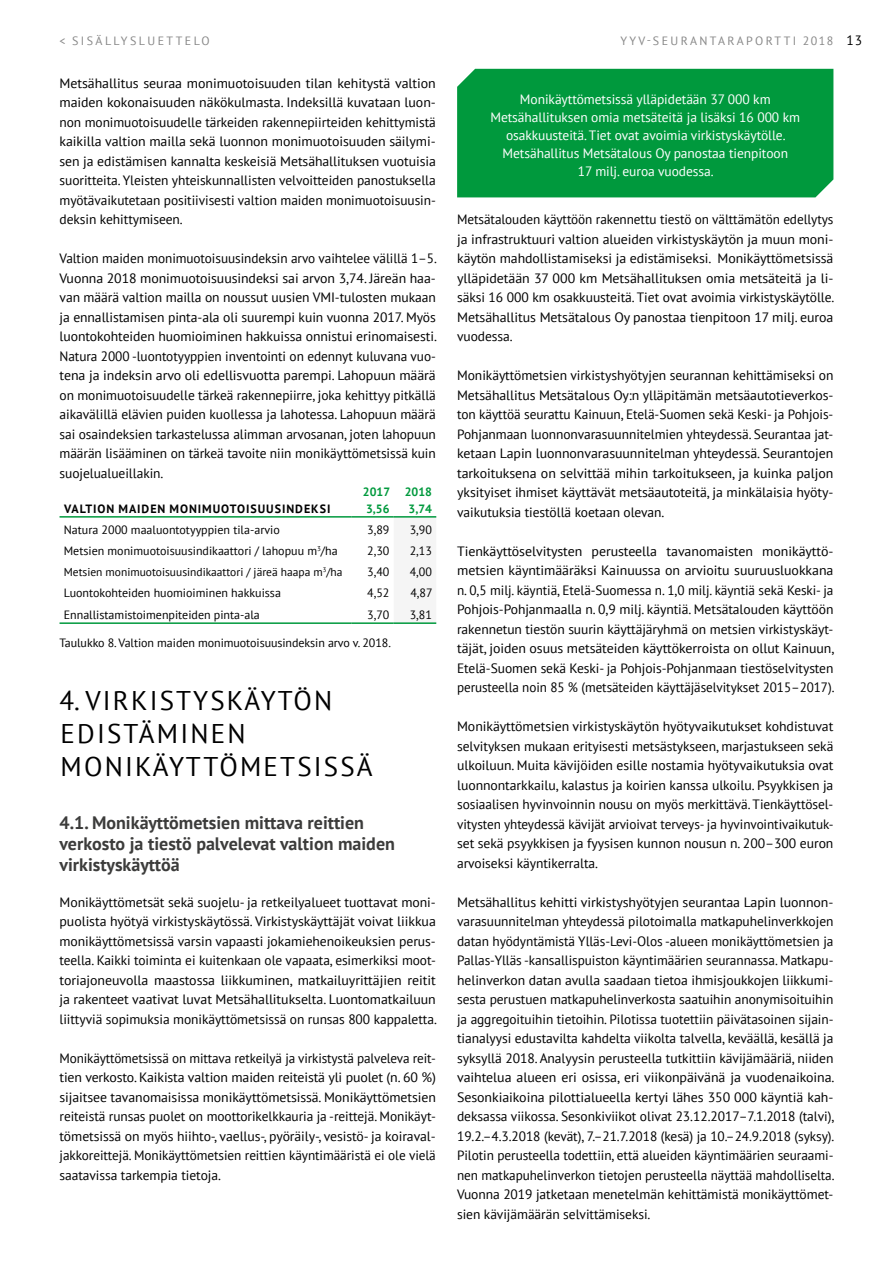
<style>
.page{position:relative;width:893px;height:1263px;background:#fff}
.page>*{position:absolute;margin:0;border:0;box-sizing:border-box;transform-origin:0 0}
.t1{font:27px/33px "PT Sans";letter-spacing:.08em;color:#000}
.t2{font:700 18px/21px "PT Sans";color:#3c3c3b}
.t3{font:13.5px/19.5px "PT Sans";letter-spacing:-.005em;color:#000;text-align:justify}
.t4{font:13.5px/18px "PT Sans";letter-spacing:-.005em;color:#fff;text-align:center}
.t5{font:12px "PT Sans";color:#000}
.t6{font:12px "PT Sans";letter-spacing:.2em;color:#878787}
.t7{font:700 12px "PT Sans";letter-spacing:.08em;color:#000}
.t8{font:700 12px "PT Sans";color:#00993d}
.t9{font:11.55px "PT Sans";color:#000}
.s1{font-size:13.5px;color:#000}
</style>
<div class="page">
<hr style="left:60px;top:516px;width:291px;height:2px;background:#00993d">
<hr style="left:351px;top:516px;width:43px;height:2px;background:#00993d">
<hr style="left:394px;top:516px;width:42px;height:2px;background:#00993d">
<hr style="left:60px;top:622px;width:291px;height:2px;background:#00993d">
<hr style="left:351px;top:622px;width:43px;height:2px;background:#00993d">
<hr style="left:394px;top:622px;width:42px;height:2px;background:#00993d">
<div style="left:457px;top:69px;width:376px;height:128px;background:#00993d"></div>
<p class="t6" style="left:60px;top:33px;width:152px">&lt; SISÄLLYSLUETTELO</p>
<p class="t6" style="left:620px;top:33px;width:243px">YYV-SEURANTARAPORTTI 2018 <span class="s1">13</span></p>
<p class="t3" style="left:60px;top:73px;width:378px">Metsähallitus seuraa monimuotoisuuden tilan kehitystä valtion maiden kokonaisuuden näkökulmasta. Indeksillä kuvataan luon&shy;non monimuotoisuudelle tärkeiden rakennepiirteiden kehittymistä kaikilla valtion mailla sekä luonnon monimuotoisuuden säilymi&shy;sen ja edistämisen kannalta keskeisiä Metsähallituksen vuotuisia suoritteita. Yleisten yhteiskunnallisten velvoitteiden panostuksella myötävaikutetaan positiivisesti valtion maiden monimuotoisuusin&shy;deksin kehittymiseen.</p>
<p class="t3" style="left:60px;top:248px;width:379px">Valtion maiden monimuotoisuusindeksin arvo vaihtelee välillä 1–5.<br>Vuonna 2018 monimuotoisuusindeksi sai arvon 3,74. Järeän haa&shy;van määrä valtion mailla on noussut uusien VMI-tulosten mukaan ja ennallistamisen pinta-ala oli suurempi kuin vuonna 2017. Myös luontokohteiden huomioiminen hakkuissa onnistui erinomaisesti.<br>Natura 2000 -luontotyyppien inventointi on edennyt kuluvana vuo&shy;tena ja indeksin arvo oli edellisvuotta parempi. Lahopuun määrä on monimuotoisuudelle tärkeä rakennepiirre, joka kehittyy pitkällä aikavälillä elävien puiden kuollessa ja lahotessa. Lahopuun määrä sai osaindeksien tarkastelussa alimman arvosanan, joten lahopuun määrän lisääminen on tärkeä tavoite niin monikäyttömetsissä kuin suojelualueillakin.</p>
<p class="t8" style="left:363px;top:484px;width:71px">2017 2018</p>
<p class="t7" style="left:64px;top:500px;width:268px">VALTION MAIDEN MONIMUOTOISUUSINDEKSI</p>
<p class="t8" style="left:366px;top:500px;width:25px">3,56</p>
<p class="t8" style="left:409px;top:500px;width:25px">3,74</p>
<p class="t5" style="left:64px;top:522px;width:218px">Natura 2000 maaluontotyyppien tila-arvio</p>
<p class="t5" style="left:367px;top:522px;width:24px">3,89</p>
<p class="t5" style="left:410px;top:522px;width:24px">3,90</p>
<p class="t5" style="left:64px;top:543px;width:275px">Metsien monimuotoisuusindikaattori / lahopuu m<sup>3</sup>/ha</p>
<p class="t5" style="left:367px;top:543px;width:24px">2,30</p>
<p class="t5" style="left:410px;top:543px;width:24px">2,13</p>
<p class="t9" style="left:64px;top:564px;width:280px">Metsien monimuotoisuusindikaattori / järeä haapa m<sup>3</sup>/ha</p>
<p class="t5" style="left:367px;top:564px;width:24px">3,40</p>
<p class="t5" style="left:410px;top:564px;width:24px">4,00</p>
<p class="t5" style="left:64px;top:585px;width:219px">Luontokohteiden huomioiminen hakkuissa</p>
<p class="t5" style="left:367px;top:585px;width:24px">4,52</p>
<p class="t5" style="left:410px;top:585px;width:24px">4,87</p>
<p class="t5" style="left:64px;top:607px;width:198px">Ennallistamistoimenpiteiden pinta-ala</p>
<p class="t5" style="left:367px;top:607px;width:24px">3,70</p>
<p class="t5" style="left:410px;top:607px;width:24px">3,81</p>
<p class="t5" style="left:60px;top:635px;width:333px">Taulukko 8. Valtion maiden monimuotoisuusindeksin arvo v. 2018.</p>
<h1 class="t1" style="left:60px;top:683px;width:315px">4. VIRKISTYSKÄYTÖN<br>EDISTÄMINEN<br>MONIKÄYTTÖMETSISSÄ</h1>
<h2 class="t2" style="left:60px;top:811px;width:337px">4.1. Monikäyttömetsien mittava reittien verkosto ja tiestö palvelevat valtion maiden virkistyskäyttöä</h2>
<p class="t3" style="left:60px;top:892px;width:379px">Monikäyttömetsät sekä suojelu- ja retkeilyalueet tuottavat moni&shy;puolista hyötyä virkistyskäytössä. Virkistyskäyttäjät voivat liikkua monikäyttömetsissä varsin vapaasti jokamiehenoikeuksien perus&shy;teella. Kaikki toiminta ei kuitenkaan ole vapaata, esimerkiksi moot&shy;toriajoneuvolla maastossa liikkuminen, matkailuyrittäjien reitit ja rakenteet vaativat luvat Metsähallitukselta. Luontomatkailuun liittyviä sopimuksia monikäyttömetsissä on runsas 800 kappaletta.</p>
<p class="t3" style="left:60px;top:1048px;width:378px">Monikäyttömetsissä on mittava retkeilyä ja virkistystä palveleva reit&shy;tien verkosto. Kaikista valtion maiden reiteistä yli puolet (n. 60 %) sijaitsee tavanomaisissa monikäyttömetsissä. Monikäyttömetsien reiteistä runsas puolet on moottorikelkkauria ja -reittejä. Monikäyt&shy;tömetsissä on myös hiihto-, vaellus-, pyöräily-, vesistö- ja koiraval&shy;jakkoreittejä. Monikäyttömetsien reittien käyntimääristä ei ole vielä saatavissa tarkempia tietoja.</p>
<p class="t4" style="left:490px;top:90px;width:311px">Monikäyttömetsissä ylläpidetään 37 000 km Metsähallituksen omia metsäteitä ja lisäksi 16 000 km osakkuusteitä. Tiet ovat avoimia virkistyskäytölle.<br>Metsähallitus Metsätalous Oy panostaa tienpitoon<br>17 milj. euroa vuodessa.</p>
<p class="t3" style="left:457px;top:209px;width:379px;text-align:left">Metsätalouden käyttöön rakennettu tiestö on välttämätön edellytys ja infrastruktuuri valtion alueiden virkistyskäytön ja muun moni&shy;käytön mahdollistamiseksi ja edistämiseksi. Monikäyttömetsissä ylläpidetään 37 000 km Metsähallituksen omia metsäteitä ja li&shy;säksi 16 000 km osakkuusteitä. Tiet ovat avoimia virkistyskäytölle.<br>Metsähallitus Metsätalous Oy panostaa tienpitoon 17 milj. euroa vuodessa.</p>
<p class="t3" style="left:457px;top:365px;width:378px">Monikäyttömetsien virkistyshyötyjen seurannan kehittämiseksi on Metsähallitus Metsätalous Oy:n ylläpitämän metsäautotieverkos&shy;ton käyttöä seurattu Kainuun, Etelä-Suomen sekä Keski- ja Pohjois-Pohjanmaan luonnonvarasuunnitelmien yhteydessä. Seurantaa jat&shy;ketaan Lapin luonnonvarasuunnitelman yhteydessä. Seurantojen tarkoituksena on selvittää mihin tarkoitukseen, ja kuinka paljon yksityiset ihmiset käyttävät metsäautoteitä, ja minkälaisia hyöty&shy;vaikutuksia tiestöllä koetaan olevan.</p>
<p class="t3" style="left:457px;top:541px;width:379px">Tienkäyttöselvitysten perusteella tavanomaisten monikäyttö&shy;metsien käyntimääräksi Kainuussa on arvioitu suuruusluokkana n. 0,5 milj. käyntiä, Etelä-Suomessa n. 1,0 milj. käyntiä sekä Keski- ja Pohjois-Pohjanmaalla n. 0,9 milj. käyntiä. Metsätalouden käyttöön rakennetun tiestön suurin käyttäjäryhmä on metsien virkistyskäyt&shy;täjät, joiden osuus metsäteiden käyttökerroista on ollut Kainuun, Etelä-Suomen sekä Keski- ja Pohjois-Pohjanmaan tiestöselvitysten perusteella noin 85 % (metsäteiden käyttäjäselvitykset 2015–2017).</p>
<p class="t3" style="left:457px;top:716px;width:378px">Monikäyttömetsien virkistyskäytön hyötyvaikutukset kohdistuvat selvityksen mukaan erityisesti metsästykseen, marjastukseen sekä ulkoiluun. Muita kävijöiden esille nostamia hyötyvaikutuksia ovat luonnontarkkailu, kalastus ja koirien kanssa ulkoilu. Psyykkisen ja sosiaalisen hyvinvoinnin nousu on myös merkittävä. Tienkäyttösel&shy;vitysten yhteydessä kävijät arvioivat terveys- ja hyvinvointivaikutuk&shy;set sekä psyykkisen ja fyysisen kunnon nousun n. 200–300 euron arvoiseksi käyntikerralta.</p>
<p class="t3" style="left:457px;top:892px;width:379px">Metsähallitus kehitti virkistyshyötyjen seurantaa Lapin luonnon&shy;varasuunnitelman yhteydessä pilotoimalla matkapuhelinverkkojen datan hyödyntämistä Ylläs-Levi-Olos -alueen monikäyttömetsien ja Pallas-Ylläs -kansallispuiston käyntimäärien seurannassa. Matkapu&shy;helinverkon datan avulla saadaan tietoa ihmisjoukkojen liikkumi&shy;sesta perustuen matkapuhelinverkosta saatuihin anonymisoituihin ja aggregoituihin tietoihin. Pilotissa tuotettiin päivätasoinen sijain&shy;tianalyysi edustavilta kahdelta viikolta talvella, keväällä, kesällä ja syksyllä 2018. Analyysin perusteella tutkittiin kävijämääriä, niiden vaihtelua alueen eri osissa, eri viikonpäivänä ja vuodenaikoina.<br>Sesonkiaikoina pilottialueella kertyi lähes 350 000 käyntiä kah&shy;deksassa viikossa. Sesonkiviikot olivat 23.12.2017–7.1.2018 (talvi), 19.2.–4.3.2018 (kevät), 7.–21.7.2018 (kesä) ja 10.–24.9.2018 (syksy).<br>Pilotin perusteella todettiin, että alueiden käyntimäärien seuraami&shy;nen matkapuhelinverkon tietojen perusteella näyttää mahdolliselta.<br>Vuonna 2019 jatketaan menetelmän kehittämistä monikäyttömet&shy;sien kävijämäärän selvittämiseksi.</p>
</div>
